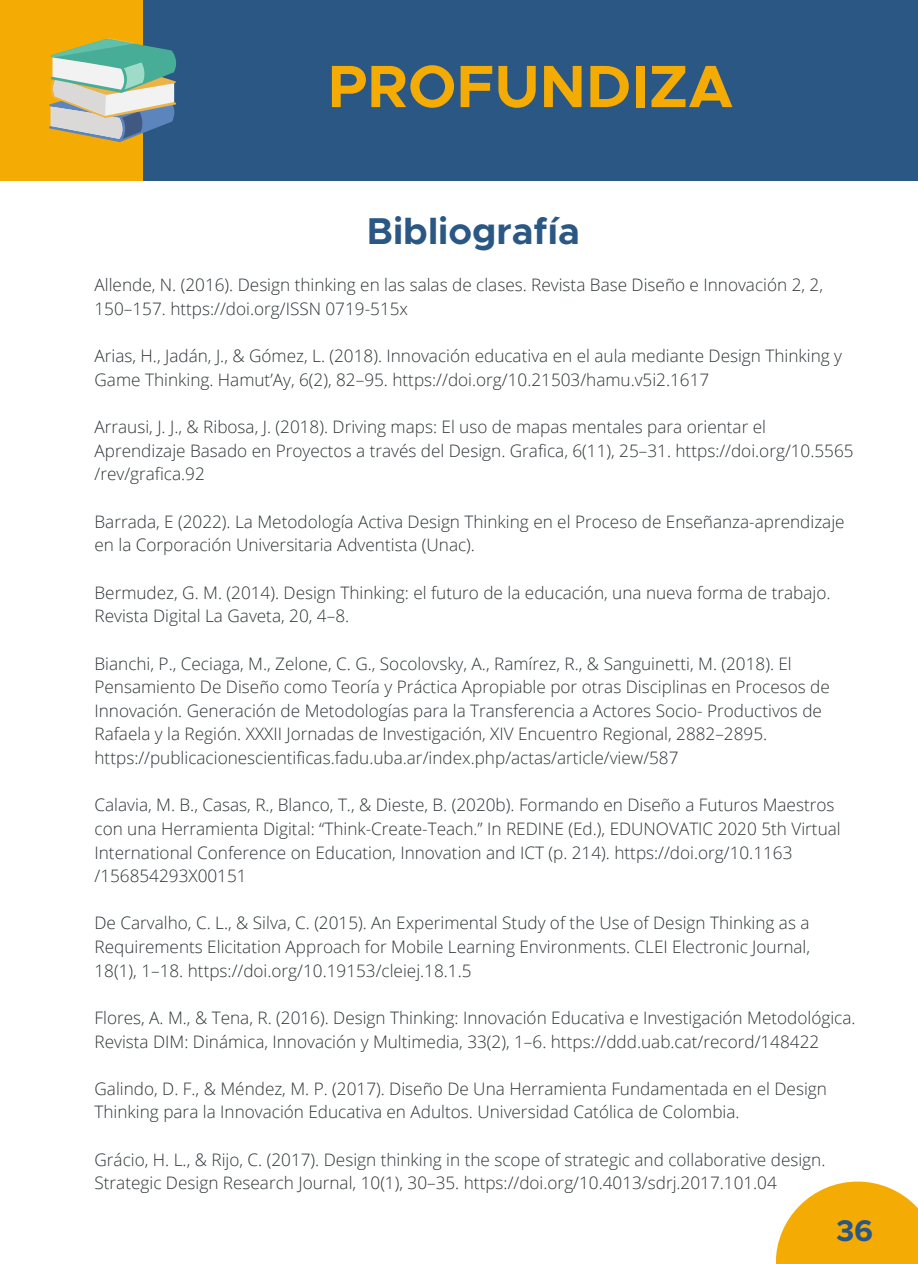
<style>
.page{position:relative;width:918px;height:1264px;background:#fff}
.page>*{position:absolute;margin:0;border:0;box-sizing:border-box;transform-origin:0 0}
.t1{font:700 59.85px "Metropolis";color:#f4ac04}
.t2{font:700 37.5px "Metropolis";color:#2b5784}
.t3{font:700 30px "Metropolis";color:#2b5784}
.t4{font:300 17.25px/23.5px "Open Sans";color:#2e3436}
</style>
<div class="page">
<div style="left:143px;top:0;width:775px;height:180px;background:#2b5784"></div>
<div style="left:0;top:0;width:143px;height:180px;background:#f4ac04"></div>
<svg style="left:776px;top:1181px;width:142px;height:82px;fill:#f4ac04"></svg>
<svg style="left:49px;top:39px;width:127px;height:103px"></svg>
<h1 class="t1" style="left:328px;top:59px;width:407px">PROFUNDIZA</h1>
<p class="t2" style="left:367px;top:214px;width:214px">Bibliografía</p>
<h2 class="t4" style="left:95px;top:273px;width:730px">Allende, N. (2016). Design thinking en las salas de clases. Revista Base Diseño e Innovación 2, 2,<br>150–157. https://doi.org/ISSN 0719-515x</h2>
<p class="t4" style="left:95px;top:344px;width:749px">Arias, H., Jadán, J., &amp; Gómez, L. (2018). Innovación educativa en el aula mediante Design Thinking y<br>Game Thinking. Hamut’Ay, 6(2), 82–95. https://doi.org/10.21503/hamu.v5i2.1617</p>
<p class="t4" style="left:95px;top:415px;width:761px">Arrausi, J. J., &amp; Ribosa, J. (2018). Driving maps: El uso de mapas mentales para orientar el<br>Aprendizaje Basado en Proyectos a través del Design. Grafica, 6(11), 25–31. https://doi.org/10.5565 /rev/grafica.92</p>
<p class="t4" style="left:95px;top:509px;width:752px">Barrada, E (2022). La Metodología Activa Design Thinking en el Proceso de Enseñanza-aprendizaje en la Corporación Universitaria Adventista (Unac).</p>
<p class="t4" style="left:95px;top:580px;width:737px">Bermudez, G. M. (2014). Design Thinking: el futuro de la educación, una nueva forma de trabajo.<br>Revista Digital La Gaveta, 20, 4–8.</p>
<p class="t4" style="left:95px;top:651px;width:737px">Bianchi, P., Ceciaga, M., Zelone, C. G., Socolovsky, A., Ramírez, R., &amp; Sanguinetti, M. (2018). El Pensamiento De Diseño como Teoría y Práctica Apropiable por otras Disciplinas en Procesos de Innovación. Generación de Metodologías para la Transferencia a Actores Socio- Productivos de Rafaela y la Región. XXXII Jornadas de Investigación, XIV Encuentro Regional, 2882–2895. https://publicacionescientificas.fadu.uba.ar/index.php/actas/article/view/587</p>
<p class="t4" style="left:95px;top:792px;width:748px">Calavia, M. B., Casas, R., Blanco, T., &amp; Dieste, B. (2020b). Formando en Diseño a Futuros Maestros con una Herramienta Digital: “Think-Create-Teach.” In REDINE (Ed.), EDUNOVATIC 2020 5th Virtual International Conference on Education, Innovation and ICT (p. 214). https://doi.org/10.1163 /156854293X00151</p>
<p class="t4" style="left:95px;top:911px;width:717px;text-align:justify">De Carvalho, C. L., &amp; Silva, C. (2015). An Experimental Study of the Use of Design Thinking as a Requirements Elicitation Approach for Mobile Learning Environments. CLEI Electronic Journal, 18(1), 1–18. https://doi.org/10.19153/cleiej.18.1.5</p>
<p class="t4" style="left:95px;top:1005px;width:763px">Flores, A. M., &amp; Tena, R. (2016). Design Thinking: Innovación Educativa e Investigación Metodológica.<br>Revista DIM: Dinámica, Innovación y Multimedia, 33(2), 1–6. https://ddd.uab.cat/record/148422</p>
<p class="t4" style="left:95px;top:1076px;width:734px">Galindo, D. F., &amp; Méndez, M. P. (2017). Diseño De Una Herramienta Fundamentada en el Design<br>Thinking para la Innovación Educativa en Adultos. Universidad Católica de Colombia.</p>
<p class="t4" style="left:95px;top:1147px;width:732px">Grácio, H. L., &amp; Rijo, C. (2017). Design thinking in the scope of strategic and collaborative design.<br>Strategic Design Research Journal, 10(1), 30–35. https://doi.org/10.4013/sdrj.2017.101.04</p>
<p class="t3" style="left:836px;top:1216px;width:39px">36</p>
</div>
